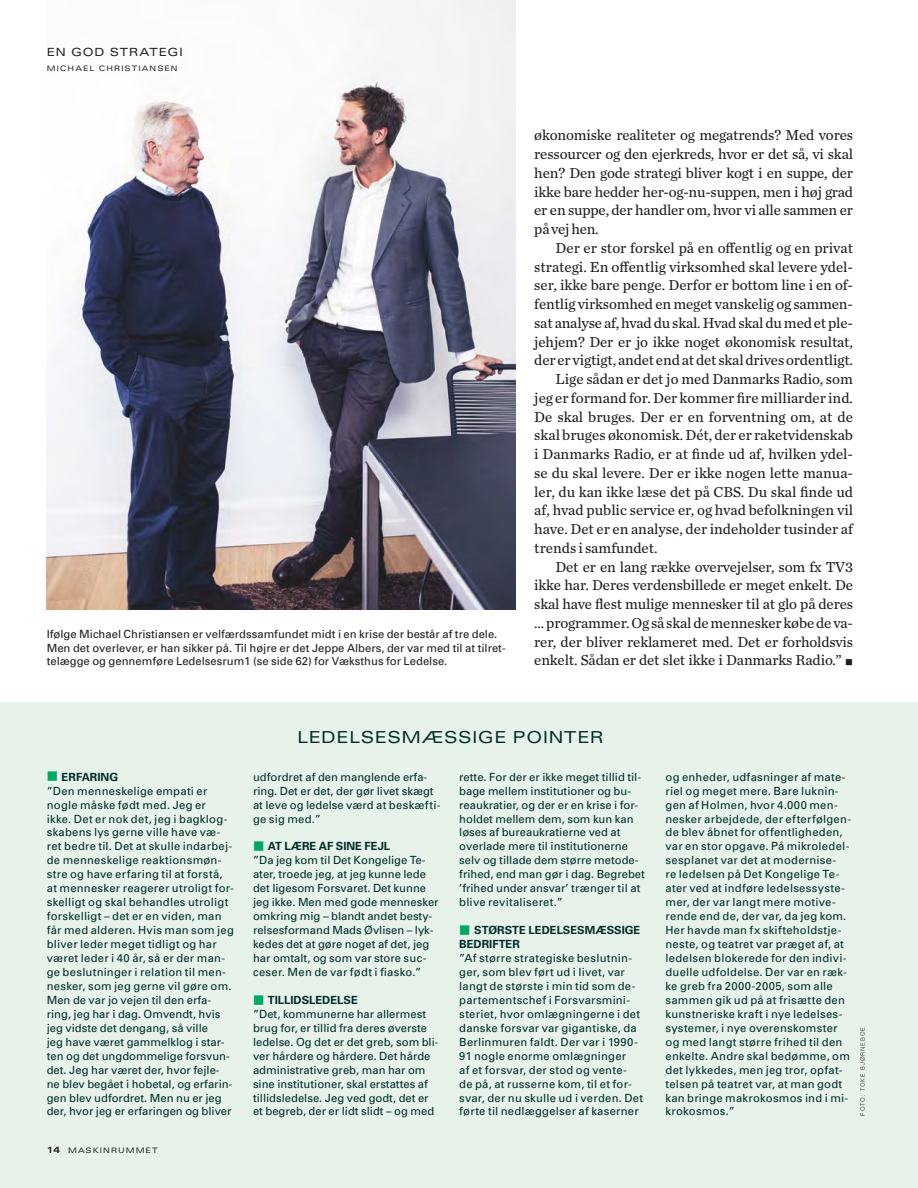
<style>
.page{position:relative;width:918px;height:1188px;background:#fff}
.page>*{position:absolute;margin:0;border:0;box-sizing:border-box;transform-origin:0 0}
.t1{font:expanded 16.5px "Univers";letter-spacing:.02em;color:#002c29}
.t2{font:15px/18.8px "Chronicle Text G2";letter-spacing:-.01em;color:#1c1c1b;text-align:justify}
.t3{font:11.25px/14px "Univers";letter-spacing:.015em;color:#002c29}
.t4{font:11.25px/13.5px "Univers";color:#1c1c1b}
.t5{font:700 11.25px "Univers";color:#002c29}
.t6{font:expanded 11.25px "Univers";letter-spacing:.085em;color:#1c1c1b}
.t7{font:expanded 7.5px "Univers";letter-spacing:.145em;color:#1c1c1b}
.t8{font:300 6px "Univers";color:#1c1c1b}
.s1{font-family:"Whitney Index Black Square Bd";color:#00a867}
.s2{font-weight:700}
.s3{font-family:"Whitney Index Black Square Bd";font-weight:400;color:#00a867}
.s4{font-weight:700;font-size:9px}
</style>
<div class="page">
<div style="left:0;top:703px;width:918px;height:485px;background:#e7f3ea"></div>
<img style="left:47px;top:0;width:469px;height:609px">
<p class="t6" style="left:47px;top:45px;width:137px">E N GOD STRATEGI</p>
<p class="t7" style="left:47px;top:64px;width:132px">M ICHAEL CHRISTIANSEN</p>
<p class="t4" style="left:47px;top:628px;width:461px">Ifølge Michael Christiansen er velfærdssamfundet midt i en krise der består af tre dele.<br>Men det overlever, er han sikker på. Til højre er det Jeppe Albers, der var med til at tilret&shy;telægge og gennemføre Ledelsesrum1 (se side 62) for Væksthus for Ledelse.</p>
<p class="t2" style="left:534px;top:125px;width:320px">økonomiske realiteter og megatrends? Med vores ressourcer og den ejerkreds, hvor er det så, vi skal hen? Den gode strategi bliver kogt i en suppe, der ikke bare hedder her-og-nu-suppen, men i høj grad er en suppe, der handler om, hvor vi alle sammen er på vej hen.</p>
<h2 class="t2" style="left:556px;top:238px;width:299px">Der er stor forskel på en offentlig og en privat</h2>
<h2 class="t2" style="left:534px;top:257px;width:320px">strategi. En offentlig virksomhed skal levere ydel-</h2>
<h2 class="t2" style="left:534px;top:275px;width:320px">ser, ikke bare penge. Derfor er bottom line i en of-</h2>
<h2 class="t2" style="left:534px;top:294px;width:320px">fentlig virksomhed en meget vanskelig og sammen-</h2>
<h2 class="t2" style="left:534px;top:313px;width:320px">sat analyse af, hvad du skal. Hvad skal du med et ple-</h2>
<h2 class="t2" style="left:534px;top:332px;width:320px">jehjem? Der er jo ikke noget økonomisk resultat,</h2>
<h2 class="t2" style="left:534px;top:350px;width:320px">der er vigtigt, andet end at det skal drives ordentligt.</h2>
<h2 class="t2" style="left:556px;top:369px;width:299px">Lige sådan er det jo med Danmarks Radio, som</h2>
<h2 class="t2" style="left:534px;top:388px;width:320px">jeg er formand for. Der kommer fire milliarder ind.</h2>
<h2 class="t2" style="left:534px;top:407px;width:320px">De skal bruges. Der er en forventning om, at de</h2>
<h2 class="t2" style="left:534px;top:425px;width:320px">skal bruges økonomisk. Dét, der er raketvidenskab</h2>
<h2 class="t2" style="left:534px;top:444px;width:320px">i Danmarks Radio, er at finde ud af, hvilken ydel-</h2>
<h2 class="t2" style="left:534px;top:463px;width:320px">se du skal levere. Der er ikke nogen lette manua-</h2>
<h2 class="t2" style="left:534px;top:482px;width:320px">ler, du kan ikke læse det på CBS. Du skal finde ud</h2>
<h2 class="t2" style="left:534px;top:500px;width:320px">af, hvad public service er, og hvad befolkningen vil</h2>
<h2 class="t2" style="left:534px;top:519px;width:321px">have. Det er en analyse, der indeholder tusinder af</h2>
<h2 class="t2" style="left:534px;top:538px;width:125px">trends i samfundet.</h2>
<h2 class="t2" style="left:556px;top:557px;width:299px">Det er en lang række overvejelser, som fx TV3</h2>
<h2 class="t2" style="left:534px;top:575px;width:320px">ikke har. Deres verdensbillede er meget enkelt. De</h2>
<h2 class="t2" style="left:534px;top:594px;width:320px">skal have flest mulige mennesker til at glo på deres</h2>
<h2 class="t2" style="left:534px;top:613px;width:320px">… programmer. Og så skal de mennesker købe de va-</h2>
<h2 class="t2" style="left:534px;top:632px;width:320px">rer, der bliver reklameret med. Det er forholdsvis</h2>
<h2 class="t2" style="left:534px;top:650px;width:320px">enkelt. Sådan er det slet ikke i Danmarks Radio.” ■</h2>
<h1 class="t1" style="left:297px;top:728px;width:58px">LEDELS</h1>
<h1 class="t1" style="left:375px;top:728px;width:16px">ESMÆSSIG</h1>
<h1 class="t1" style="left:494px;top:728px;width:32px">E POINT</h1>
<h1 class="t1" style="left:577px;top:728px;width:25px">ER</h1>
<p class="t3" style="left:47px;top:770px;width:189px"><span class="s1">]</span> <span class="s2">ERFARING<br></span>”Den menneskelige empati er nogle måske født med. Jeg er<br>ikke. Det er nok det, jeg i bagklog&shy;skabens lys gerne ville have væ&shy;ret bedre til. Det at skulle indarbej&shy;de menneskelige reaktionsmøn&shy;stre og have erfaring til at forstå, at mennesker reagerer utroligt for&shy;skelligt og skal behandles utroligt forskelligt – det er en viden, man får med alderen. Hvis man som jeg bliver leder meget tidligt og har været leder i 40 år, så er der man&shy;ge beslutninger i relation til men&shy;nesker, som jeg gerne vil gøre om.<br>Men de var jo vejen til den erfa&shy;ring, jeg har i dag. Omvendt, hvis jeg vidste det dengang, så ville<br>jeg have været gammelklog i star&shy;ten og det ungdommelige forsvun&shy;det. Jeg har været der, hvor fejle&shy;ne blev begået i hobetal, og erfarin&shy;gen blev udfordret. Men nu er jeg der, hvor jeg er erfaringen og bliver</p>
<p class="t3" style="left:253px;top:770px;width:189px">udfordret af den manglende erfa&shy;ring. Det er det, der gør livet skægt at leve og ledelse værd at beskæfti&shy;ge sig med.”</p>
<p class="t5" style="left:253px;top:840px;width:91px"><span class="s3">]</span>AT LÆRE AF SINE</p>
<p class="t5" style="left:365px;top:840px;width:8px">FEJL</p>
<p class="t3" style="left:253px;top:854px;width:187px">”Da jeg kom til Det Kongelige Te&shy;ater, troede jeg, at jeg kunne lede det ligesom Forsvaret. Det kunne jeg ikke. Men med gode mennesker omkring mig – blandt andet besty&shy;relsesformand Mads Øvlisen – lyk&shy;kedes det at gøre noget af det, jeg har omtalt, og som var store suc&shy;ceser. Men de var født i fiasko.”</p>
<p class="t3" style="left:253px;top:993px;width:187px"><span class="s1">]</span> <span class="s2">TILLIDSLEDELSE<br></span>”Det, kommunerne har allermest brug for, er tillid fra deres øverste ledelse. Og det er det greb, som bli&shy;ver hårdere og hårdere. Det hårde administrative greb, man har om sine institutioner, skal erstattes af tillidsledelse. Jeg ved godt, det er et begreb, der er lidt slidt – og med</p>
<p class="t7" style="left:47px;top:1146px;width:113px"><span class="s4">14</span> MASKINRUMME T</p>
<p class="t3" style="left:459px;top:770px;width:187px">rette. For der er ikke meget tillid til&shy;bage mellem institutioner og bu&shy;reaukratier, og der er en krise i for&shy;holdet mellem dem, som kun kan løses af bureaukratierne ved at overlade mere til institutionerne selv og tillade dem større metode&shy;frihed, end man gør i dag. Begrebet ’frihed under ansvar’ trænger til at blive revitaliseret.”</p>
<p class="t5" style="left:459px;top:923px;width:78px"><span class="s3">]</span> STØRSTE LEDELSESM</p>
<p class="t5" style="left:595px;top:923px;width:19px">ÆSSIGE</p>
<p class="t5" style="left:459px;top:937px;width:8px">BEDRIF</p>
<p class="t5" style="left:499px;top:937px;width:15px">TER</p>
<p class="t3" style="left:459px;top:951px;width:185px">”Af større strategiske beslutnin&shy;ger, som blev ført ud i livet, var langt de største i min tid som de&shy;partementschef i Forsvarsmini&shy;steriet, hvor omlægningerne i det danske forsvar var gigantiske, da Berlinmuren faldt. Der var i 1990- 91 nogle enorme omlægninger<br>af et forsvar, der stod og vente-<br>de på, at russerne kom, til et for&shy;svar, der nu skulle ud i verden. Det førte til nedlæggelser af kaserner</p>
<p class="t3" style="left:666px;top:770px;width:187px">og enheder, udfasninger af mate&shy;riel og meget mere. Bare luknin&shy;gen af Holmen, hvor 4.000 men&shy;nesker arbejdede, der efterfølgen&shy;de blev åbnet for offentligheden, var en stor opgave. På mikroledel&shy;sesplanet var det at modernise-<br>re ledelsen på Det Kongelige Te&shy;ater ved at indføre ledelsessyste&shy;mer, der var langt mere motive&shy;rende end de, der var, da jeg kom.<br>Her havde man fx skifteholdstje&shy;neste, og teatret var præget af, at ledelsen blokerede for den indivi&shy;duelle udfoldelse. Der var en ræk&shy;ke greb fra 2000-2005, som alle sammen gik ud på at frisætte den kunstneriske kraft i nye ledelses&shy;systemer, i nye overenskomster og med langt større frihed til den enkelte. Andre skal bedømme, om det lykkedes, men jeg tror, opfat&shy;telsen på teatret var, at man godt kan bringe makrokosmos ind i mi&shy;krokosmos.”</p>
<p class="t8" style="left:859px;top:1116px;width:89px;rotate:-90deg">foto: toke bjørneboe</p>
</div>
